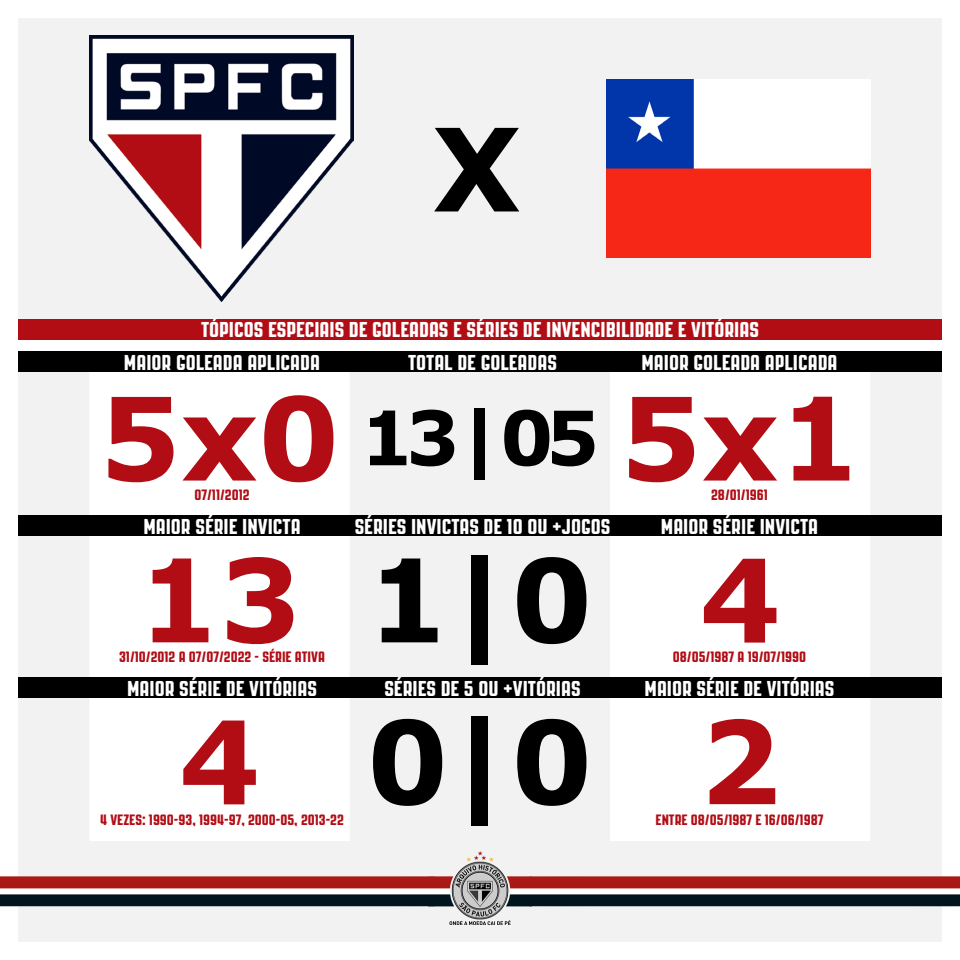
<style>
.page{position:relative;width:960px;height:960px;background:#fff}
.page>*{position:absolute;margin:0;border:0;box-sizing:border-box;transform-origin:0 0}
.t1{font:700 115px/161.8px "Verdana";color:#b20d15;text-align:center}
.t2{font:700 115px "Verdana";color:#000}
.t3{font:21.5px "PAG Revolucion";color:#fff}
.t4{font:15px "PAG Revolucion";color:#b20d15}
.s1{font-size:75px;color:#000}
.s2{color:#000}
</style>
<div class="page">
<div style="left:18px;top:18px;width:924px;height:322px;background:#f2f2f2"></div>
<div style="left:18px;top:372px;width:924px;height:570px;background:#f2f2f2"></div>
<img style="left:89px;top:36px;width:264px;height:266px">
<img style="left:0;top:852px;width:960px;height:72px">
<div style="left:90px;top:372px;width:259px;height:469px;background:#fff"></div>
<div style="left:610px;top:372px;width:260px;height:469px;background:#fff"></div>
<div style="left:18px;top:351px;width:924px;height:21px;background:#000"></div>
<div style="left:18px;top:320px;width:924px;height:20px;background:#b20d15"></div>
<div style="left:18px;top:515px;width:924px;height:21px;background:#000"></div>
<div style="left:18px;top:677px;width:924px;height:21px;background:#000"></div>
<img style="left:607px;top:80px;width:264px;height:178px">
<h1 class="t2" style="left:433px;top:88px;width:89px">X</h1>
<p class="t3" style="left:201px;top:318px;width:559px">TÓPICOS ESPECIAIS DE GOLEADAS E SÉRIES DE INVENCIBILIDADE E VITÓRIAS</p>
<p class="t3" style="left:124px;top:351px;width:198px">MAIOR GOLEADA APLICADA</p>
<p class="t3" style="left:408px;top:351px;width:150px">TOTAL DE GOLEADAS</p>
<p class="t3" style="left:641px;top:351px;width:198px">MAIOR GOLEADA APLICADA</p>
<h1 class="t1" style="left:99px;top:355px;width:763px">5x0 <span class="s1">13|05</span> 5x1<br>13 <span class="s2">1|0</span> 4<br>4 <span class="s2">0|0</span> 2</h1>
<p class="t4" style="left:194px;top:486px;width:57px">07/11/2012</p>
<p class="t4" style="left:711px;top:486px;width:58px">28/01/1961</p>
<p class="t3" style="left:143px;top:515px;width:159px">MAIOR SÉRIE INVICTA</p>
<p class="t3" style="left:355px;top:515px;width:257px">SÉRIES INVICTAS DE 10 OU +JOGOS</p>
<p class="t3" style="left:661px;top:515px;width:159px">MAIOR SÉRIE INVICTA</p>
<p class="t4" style="left:119px;top:649px;width:207px">31/10/2012 A 07/07/2022 - SÉRIE ATIVA</p>
<p class="t4" style="left:673px;top:649px;width:135px">08/05/1987 A 19/07/1990</p>
<p class="t3" style="left:127px;top:677px;width:191px">MAIOR SÉRIE DE VITÓRIAS</p>
<p class="t3" style="left:384px;top:677px;width:198px">SÉRIES DE 5 OU +VITÓRIAS</p>
<p class="t3" style="left:645px;top:677px;width:191px">MAIOR SÉRIE DE VITÓRIAS</p>
<p class="t4" style="left:100px;top:812px;width:245px">4 VEZES: 1990-93, 1994-97, 2000-05, 2013-22</p>
<p class="t4" style="left:656px;top:812px;width:169px">ENTRE 08/05/1987 E 16/06/1987</p>
</div>
